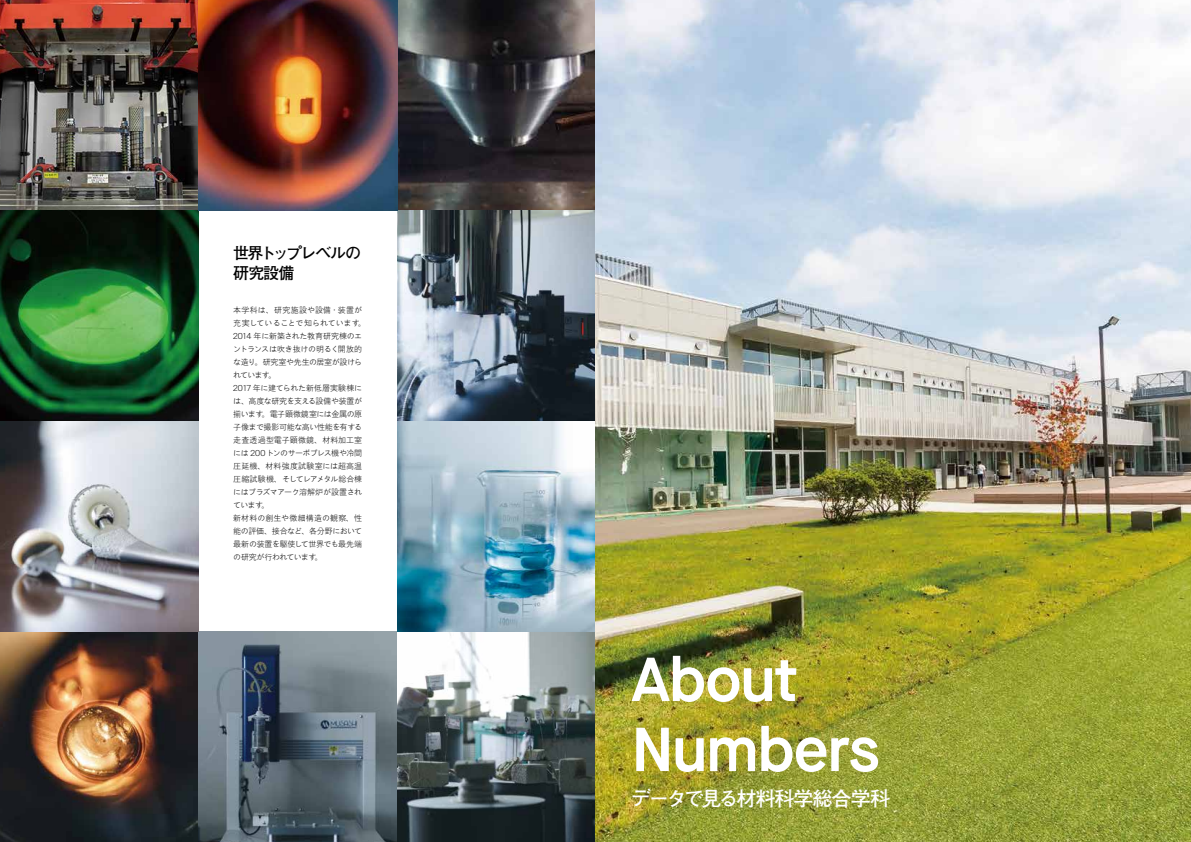
<style>
.page{position:relative;width:1191px;height:842px;background:#fff}
.page>*{position:absolute;margin:0;border:0;box-sizing:border-box;transform-origin:0 0}
.t1{font:600 62px/70px "Maison Neue";letter-spacing:-.01em;color:#fff}
.t2{font:700 20px "Futo Go B101 Pro";letter-spacing:-.06em;color:#fff}
.t3{font:700 16px/20px "Futo Go B101 Pro";letter-spacing:-.085em;color:#000}
.t4{font:300 8px/13px "Ro Gothic Std";letter-spacing:-.03em;color:#000}
</style>
<div class="page">
<img style="left:0;top:631px;width:595px;height:211px">
<img style="left:0;top:0;width:198px;height:631px">
<img style="left:397px;top:0;width:198px;height:631px">
<img style="left:595px;top:0;width:596px;height:842px">
<img style="left:198px;top:0;width:199px;height:210px">
<h3 class="t3" style="left:233px;top:241px;width:129px">世界トップレベルの研究設備</h3>
<p class="t4" style="left:233px;top:303px;width:135px">本学科は、研究施設や設備・装置が充実していることで知られています。<br>2014 年に新築された教育研究棟のエントランスは吹き抜けの明るく開放的な造り。研究室や先生の居室が設けられています。<br>2017 年に建てられた新低層実験棟には、高度な研究を支える設備や装置が揃います。電子顕微鏡室には金属の原子像まで撮影可能な高い性能を有する走査透過型電子顕微鏡、材料加工室には 200 トンのサーボプレス機や冷間圧延機、材料強度試験室には超高温圧縮試験機、そしてレアメタル総合棟にはプラズマアーク溶解炉が設置されています。<br>新材料の創生や微細構造の観察、性能の評価、接合など、各分野において最新の装置を駆使して世界でも最先端の研究が行われています。</p>
<h1 class="t1" style="left:631px;top:650px;width:249px">About<br>Numbers</h1>
<h2 class="t2" style="left:631px;top:782px;width:260px">データで見る材料科学総合学科</h2>
</div>
